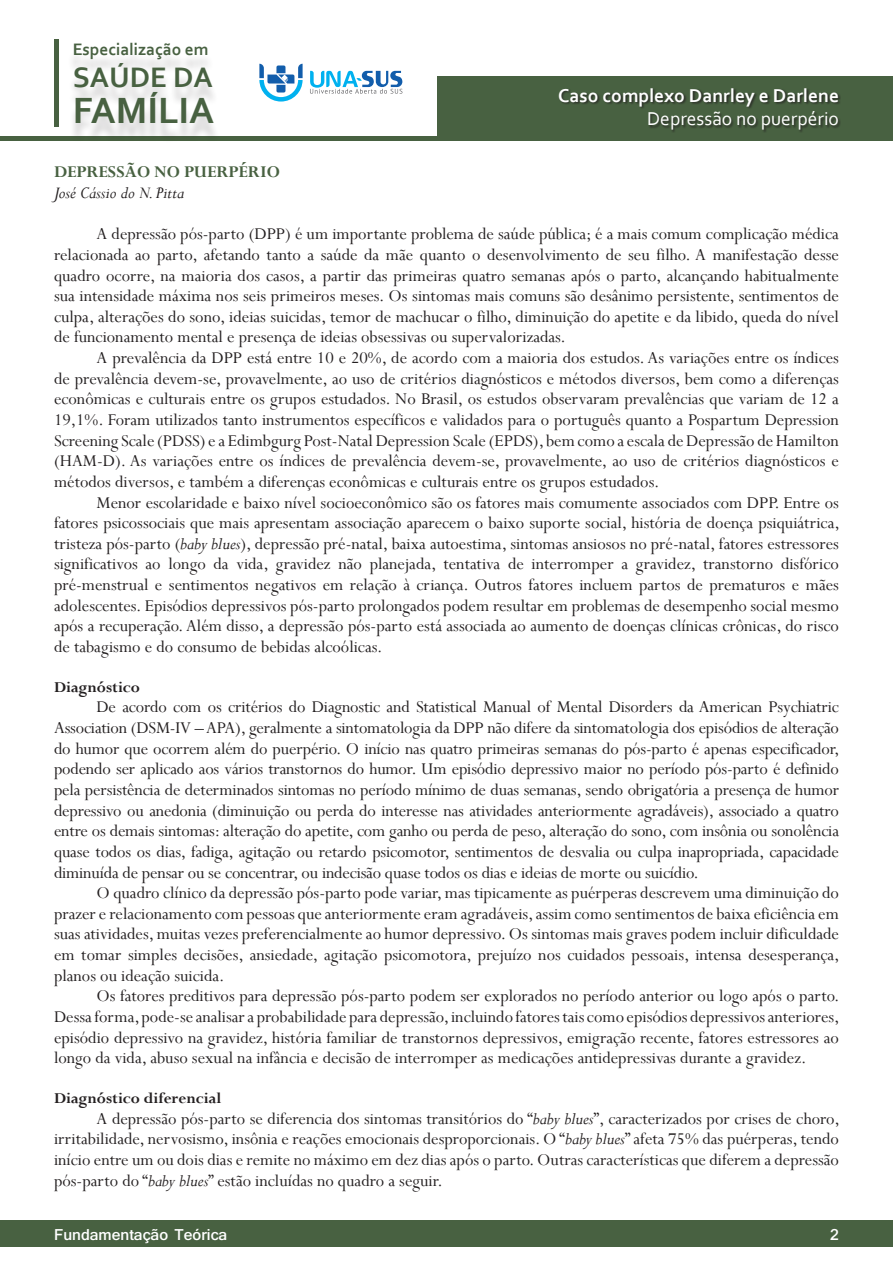
<style>
.page{position:relative;width:893px;height:1263px;background:#fff}
.page>*{position:absolute;margin:0;border:0;box-sizing:border-box;transform-origin:0 0}
.Título_da_folha{font:700 38.25px "Corbel";color:#486141}
.Título_da_folha-2{font:700 29.55px "Corbel";color:#486141}
.Cabeçalho_interno{font:700 19.5px "Corbel";color:#fff}
.Cabeçalho_interno-2{font:19.5px "Corbel";color:#fff}
.Paragrafo_basico{font:18.3px/20.7px "Perpetua";color:#231f20;text-align:justify}
.Paragrafo_bold{font:700 18.3px "Perpetua";color:#486141}
.Autor{font:italic 18.3px "Perpetua";color:#231f20}
.Título_da_folha-3{font:700 17.4px "Corbel";color:#486141}
.Sub-Paragrafo_bold{font:700 16.8px "Perpetua";color:#231f20}
.rodape_UNA-SUS{font:700 16.5px "Shruti";color:#fff}
.s1{font-style:italic}
</style>
<div class="page">
<div style="left:0;top:1220px;width:893px;height:27px;background:#486141"></div>
<hr style="left:0;top:136px;width:893px;height:4px;background:#486141">
<div style="left:438px;top:77px;width:455px;height:63px;background:#486141"></div>
<div style="left:558px;top:88px;width:283px;height:45px;background:#231f20;opacity:.75"></div>
<div style="left:54px;top:39px;width:5px;height:87px;background:#486141"></div>
<div style="left:67px;top:49px;width:153px;height:94px;background:#231f20;opacity:.2"></div>
<svg style="left:259px;top:64px;width:44px;height:38px"></svg>
<svg style="left:310px;top:71px;width:92px;height:23px"></svg>
<p class="Título_da_folha-3" style="left:73px;top:38px;width:137px">Especialização em</p>
<p class="Título_da_folha-2" style="left:73px;top:58px;width:142px">SAÚDE DA</p>
<p class="Título_da_folha" style="left:73px;top:87px;width:143px">FAMÍLIA</p>
<p class="Paragrafo_bold" style="left:54px;top:161px;width:227px">DEPRESSÃO NO PUERPÉRIO</p>
<p class="Autor" style="left:54px;top:181px;width:132px">José Cássio do N. Pitta</p>
<p class="Paragrafo_basico" style="left:54px;top:223px;width:786px;text-indent:43px">A depressão pós-parto (DPP) é um importante problema de saúde pública; é a mais comum complicação médica relacionada ao parto, afetando tanto a saúde da mãe quanto o desenvolvimento de seu filho. A manifestação desse quadro ocorre, na maioria dos casos, a partir das primeiras quatro semanas após o parto, alcançando habitualmente sua intensidade máxima nos seis primeiros meses. Os sintomas mais comuns são desânimo persistente, sentimentos de culpa, alterações do sono, ideias suicidas, temor de machucar o filho, diminuição do apetite e da libido, queda do nível de funcionamento mental e presença de ideias obsessivas ou supervalorizadas.</p>
<p class="Paragrafo_basico" style="left:54px;top:347px;width:786px;text-indent:43px">A prevalência da DPP está entre 10 e 20%, de acordo com a maioria dos estudos. As variações entre os índices de prevalência devem-se, provavelmente, ao uso de critérios diagnósticos e métodos diversos, bem como a diferenças econômicas e culturais entre os grupos estudados. No Brasil, os estudos observaram prevalências que variam de 12 a 19,1%. Foram utilizados tanto instrumentos específicos e validados para o português quanto a Pospartum Depression Screening Scale (PDSS) e a Edimbgurg Post-Natal Depression Scale (EPDS), bem como a escala de Depressão de Hamilton (HAM-D). As variações entre os índices de prevalência devem-se, provavelmente, ao uso de critérios diagnósticos e métodos diversos, e também a diferenças econômicas e culturais entre os grupos estudados.</p>
<p class="Paragrafo_basico" style="left:54px;top:492px;width:787px;text-indent:43px">Menor escolaridade e baixo nível socioeconômico são os fatores mais comumente associados com DPP. Entre os fatores psicossociais que mais apresentam associação aparecem o baixo suporte social, história de doença psiquiátrica, tristeza pós-parto (<span class="s1">baby blues</span>), depressão pré-natal, baixa autoestima, sintomas ansiosos no pré-natal, fatores estressores significativos ao longo da vida, gravidez não planejada, tentativa de interromper a gravidez, transtorno disfórico pré-menstrual e sentimentos negativos em relação à criança. Outros fatores incluem partos de prematuros e mães adolescentes. Episódios depressivos pós-parto prolongados podem resultar em problemas de desempenho social mesmo após a recuperação. Além disso, a depressão pós-parto está associada ao aumento de doenças clínicas crônicas, do risco de tabagismo e do consumo de bebidas alcoólicas.</p>
<p class="Sub-Paragrafo_bold" style="left:54px;top:676px;width:87px">Diagnóstico</p>
<p class="Paragrafo_basico" style="left:54px;top:696px;width:787px;text-indent:43px">De acordo com os critérios do Diagnostic and Statistical Manual of Mental Disorders da American Psychiatric Association (DSM-IV – APA), geralmente a sintomatologia da DPP não difere da sintomatologia dos episódios de alteração do humor que ocorrem além do puerpério. O início nas quatro primeiras semanas do pós-parto é apenas especificador, podendo ser aplicado aos vários transtornos do humor. Um episódio depressivo maior no período pós-parto é definido pela persistência de determinados sintomas no período mínimo de duas semanas, sendo obrigatória a presença de humor depressivo ou anedonia (diminuição ou perda do interesse nas atividades anteriormente agradáveis), associado a quatro entre os demais sintomas: alteração do apetite, com ganho ou perda de peso, alteração do sono, com insônia ou sonolência quase todos os dias, fadiga, agitação ou retardo psicomotor, sentimentos de desvalia ou culpa inapropriada, capacidade diminuída de pensar ou se concentrar, ou indecisão quase todos os dias e ideias de morte ou suicídio.</p>
<p class="Paragrafo_basico" style="left:54px;top:882px;width:787px;text-indent:43px">O quadro clínico da depressão pós-parto pode variar, mas tipicamente as puérperas descrevem uma diminuição do prazer e relacionamento com pessoas que anteriormente eram agradáveis, assim como sentimentos de baixa eficiência em suas atividades, muitas vezes preferencialmente ao humor depressivo. Os sintomas mais graves podem incluir dificuldade em tomar simples decisões, ansiedade, agitação psicomotora, prejuízo nos cuidados pessoais, intensa desesperança, planos ou ideação suicida.</p>
<p class="Paragrafo_basico" style="left:54px;top:985px;width:787px;text-indent:43px">Os fatores preditivos para depressão pós-parto podem ser explorados no período anterior ou logo após o parto.<br>Dessa forma, pode-se analisar a probabilidade para depressão, incluindo fatores tais como episódios depressivos anteriores, episódio depressivo na gravidez, história familiar de transtornos depressivos, emigração recente, fatores estressores ao longo da vida, abuso sexual na infância e decisão de interromper as medicações antidepressivas durante a gravidez.</p>
<p class="Sub-Paragrafo_bold" style="left:54px;top:1087px;width:169px">Diagnóstico diferencial</p>
<p class="Paragrafo_basico" style="left:54px;top:1108px;width:787px;text-indent:43px">A depressão pós-parto se diferencia dos sintomas transitórios do “<span class="s1">baby blues</span>”, caracterizados por crises de choro, irritabilidade, nervosismo, insônia e reações emocionais desproporcionais. O “<span class="s1">baby blues</span>” afeta 75% das puérperas, tendo início entre um ou dois dias e remite no máximo em dez dias após o parto. Outras características que diferem a depressão pós-parto do “<span class="s1">baby blues</span>” estão incluídas no quadro a seguir.</p>
<p class="Cabeçalho_interno" style="left:558px;top:84px;width:282px">Caso complexo Danrley e Darlene</p>
<p class="Cabeçalho_interno-2" style="left:647px;top:107px;width:193px">Depressão no puerpério</p>
<p class="rodape_UNA-SUS" style="left:54px;top:1225px;width:175px">Fundamentação Teórica</p>
<p class="rodape_UNA-SUS" style="left:830px;top:1225px;width:10px">2</p>
</div>
